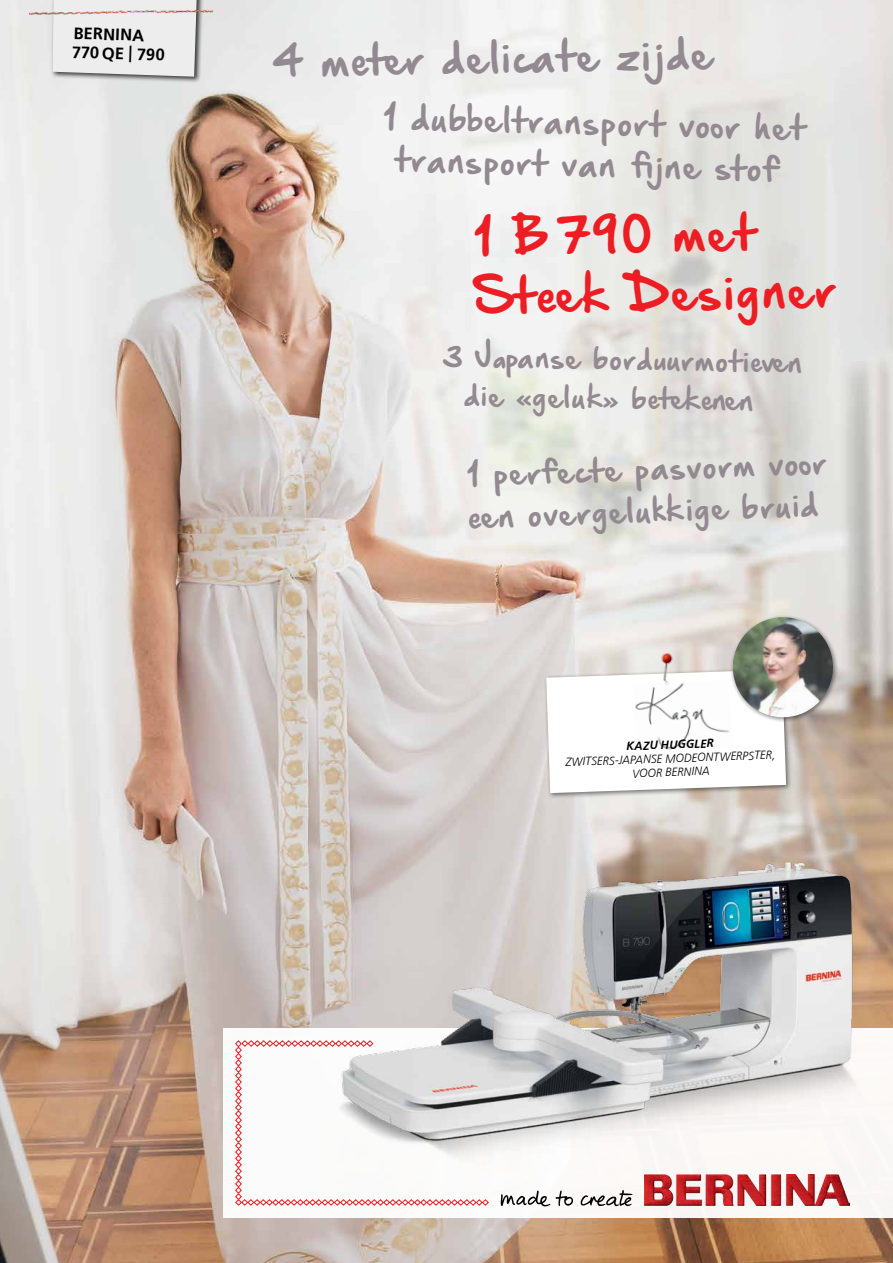
<style>
.page{position:relative;width:893px;height:1263px;background:#fff}
.page>*{position:absolute;margin:0;border:0;box-sizing:border-box;transform-origin:0 0}
.t1{font:42.9px/58.7px "Hand Of Sean Pro";color:#ed1d24}
.t2{font:37.35px "Hand Of Sean Pro";color:#938990}
.t3{font:30px/42px "Hand Of Sean Pro";color:#938990;text-align:center}
.t4{font:28.35px/42px "Hand Of Sean Pro";color:#938990}
.t5{font:25.5px/39px "Hand Of Sean Pro";color:#938990}
.t6{font:700 16.5px/18.8px "Frutiger LT Com";color:#000}
.t7{font:italic 300 11.7px/13.8px "Frutiger LT Com";color:#000;text-align:center}
.t8{font:italic 700 11.7px "Frutiger LT Com";color:#000}
</style>
<div class="page">
<img style="left:0;top:0;width:893px;height:1263px">
<div style="left:223px;top:1028px;width:670px;height:190px;background:#fbf9f8"></div>
<svg style="left:235px;top:1176px;width:254px;height:30px"></svg>
<img style="left:644px;top:1176px;width:205px;height:30px">
<svg style="left:501px;top:1190px;width:72px;height:17px"></svg>
<svg style="left:580px;top:1190px;width:53px;height:17px"></svg>
<img style="left:228px;top:669px;width:665px;height:507px">
<div style="left:543px;top:666px;width:249px;height:133px;background:#000;opacity:.5"></div>
<svg style="left:546px;top:669px;width:240px;height:124px"></svg>
<img style="left:648px;top:646px;width:33px;height:34px">
<img style="left:633px;top:680px;width:99px;height:71px">
<div style="left:730px;top:614px;width:109px;height:109px;background:#000;opacity:.5"></div>
<img style="left:732px;top:617px;width:102px;height:101px">
<div style="left:50px;top:0;width:154px;height:83px;background:#000;opacity:.75"></div>
<div style="left:53px;top:0;width:144px;height:77px;background:#ededee"></div>
<img style="left:30px;top:5px;width:183px;height:13px">
<p class="t6" style="left:73px;top:24px;width:94px;rotate:2deg">BERNINA<br>770 QE | 790</p>
<p class="t2" style="left:271px;top:43px;width:443px;rotate:-1deg">4 mete r delicate zijde</p>
<p class="t3" style="left:383px;top:100px;width:424px;rotate:1deg">1 dubb eltransport voo r het transport van fi jne stof</p>
<h1 class="t1" style="left:473px;top:212px;width:363px;rotate:-1deg">1 B 790 met<br>Stee k Designer</h1>
<p class="t5" style="left:465px;top:339px;width:339px;text-indent:-23px;rotate:1deg">3 Japa nse borduu rmotieve n die «geluk» bete kene n</p>
<p class="t4" style="left:466px;top:456px;width:361px;rotate:-2deg">1 perfecte pasvorm voo r ee n overgelukk ige bruid</p>
<p class="t8" style="left:626px;top:739px;width:89px;rotate:-2deg">KAZU HUGGLER</p>
<p class="t7" style="left:565px;top:755px;width:211px;rotate:-2deg">ZWITSERS-JAPANSE MODEONTWERPSTER,<br>VOOR BERNINA</p>
</div>
